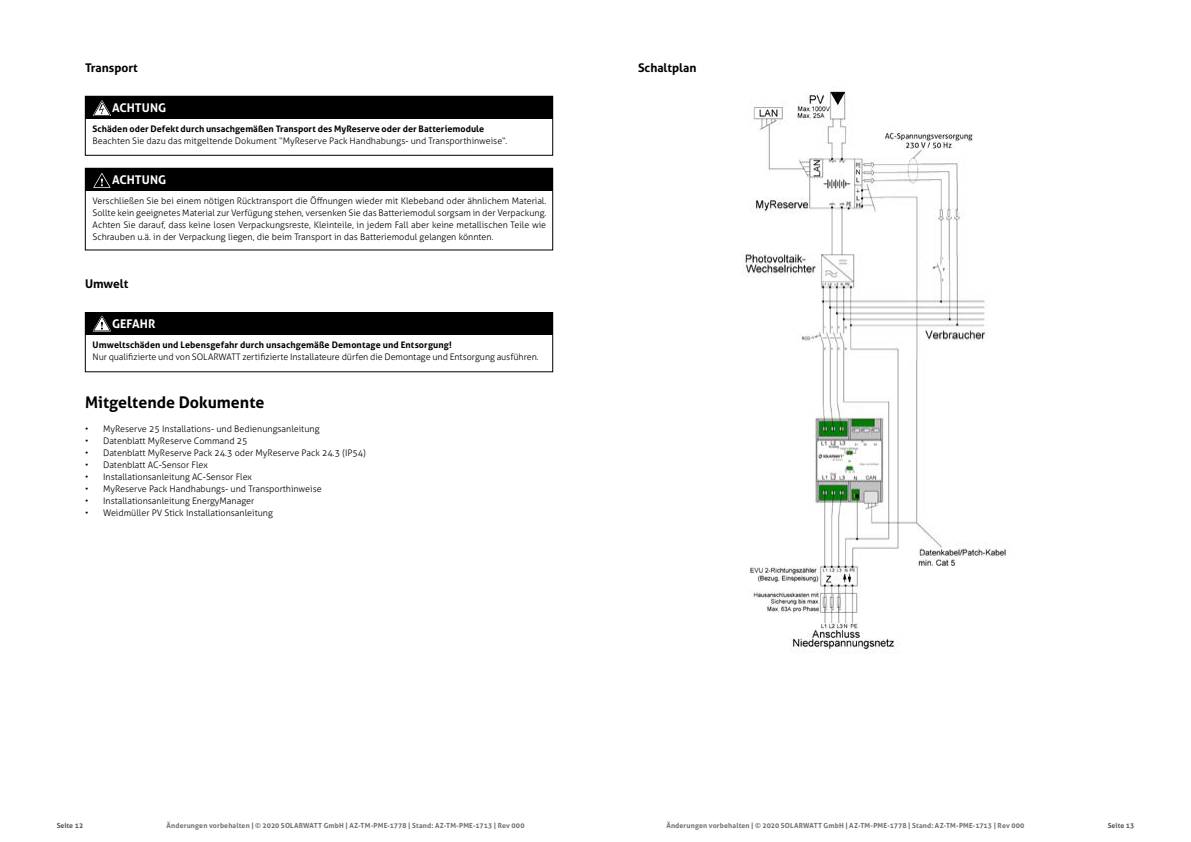
<style>
.page{position:relative;width:1191px;height:842px;background:#fff}
.page>*{position:absolute;margin:0;border:0;box-sizing:border-box;transform-origin:0 0}
.t1{font:700 16px "Aller";color:#000}
.t2{font:700 12px "Aller";color:#000}
.t3{font:700 12px "Aller";letter-spacing:.005em;color:#fff}
.t4{font:300 9px/12px "Aller";color:#000;text-align:justify}
.t5{font:700 9px "Aller";letter-spacing:.005em;color:#000}
.t6{font:700 7px "Aller";letter-spacing:.02em;color:#706f6f}
.t7{font:700 7px "Aller";color:#575756}
</style>
<div class="page">
<div style="left:85px;top:96px;width:468px;height:60px;border:1px solid #000"></div>
<div style="left:85px;top:96px;width:468px;height:23px;background:#000"></div>
<svg style="left:93px;top:100px;width:17px;height:16px"></svg>
<div style="left:85px;top:168px;width:468px;height:23px;background:#000"></div>
<svg style="left:93px;top:173px;width:17px;height:15px"></svg>
<div style="left:85px;top:312px;width:468px;height:23px;background:#000"></div>
<svg style="left:93px;top:316px;width:17px;height:16px"></svg>
<img style="left:742px;top:91px;width:265px;height:563px">
<h2 class="t2" style="left:85px;top:60px;width:54px">Transport</h2>
<h2 class="t3" style="left:112px;top:100px;width:56px">ACHTUNG</h2>
<p class="t5" style="left:93px;top:123px;width:393px">Schäden oder Defekt durch unsachgemäßen Transport des MyReserve oder der Batteriemodule</p>
<p class="t4" style="left:93px;top:135px;width:416px">Beachten Sie dazu das mitgeltende Dokument “MyReserve Pack Handhabungs- und Transporthinweise“.</p>
<h2 class="t3" style="left:112px;top:172px;width:56px">ACHTUNG</h2>
<p class="t4" style="left:93px;top:195px;width:455px">Verschließen Sie bei einem nötigen Rücktransport die Öffnungen wieder mit Klebeband oder ähnlichem Material.<br>Sollte kein geeignetes Material zur Verfügung stehen, versenken Sie das Batteriemodul sorgsam in der Verpackung.<br>Achten Sie darauf, dass keine losen Verpackungsreste, Kleinteile, in jedem Fall aber keine metallischen Teile wie Schrauben u.ä. in der Verpackung liegen, die beim Transport in das Batteriemodul gelangen könnten.</p>
<h2 class="t2" style="left:85px;top:276px;width:45px">Umwelt</h2>
<h2 class="t3" style="left:112px;top:316px;width:45px">GEFAHR</h2>
<p class="t5" style="left:93px;top:339px;width:361px">Umweltschäden und Lebensgefahr durch unsachgemäße Demontage und Entsorgung!</p>
<p class="t4" style="left:93px;top:351px;width:448px">Nur qualifizierte und von SOLARWATT zertifizierte Installateure dürfen die Demontage und Entsorgung ausführen.</p>
<h1 class="t1" style="left:85px;top:392px;width:181px">Mitgeltende Dokumente</h1>
<p class="t4" style="left:85px;top:423px;width:236px">• MyReserve 25 Installations- und Bedienungsanleitung</p>
<p class="t4" style="left:85px;top:435px;width:164px">• Datenblatt MyReserve Command 25</p>
<p class="t4" style="left:85px;top:447px;width:282px">• Datenblatt MyReserve Pack 24.3 oder MyReserve Pack 24.3 (IP54)</p>
<p class="t4" style="left:85px;top:459px;width:124px">• Datenblatt AC-Sensor Flex</p>
<p class="t4" style="left:85px;top:471px;width:168px">• Installationsanleitung AC-Sensor Flex</p>
<p class="t4" style="left:85px;top:483px;width:238px">• MyReserve Pack Handhabungs- und Transporthinweise</p>
<p class="t4" style="left:85px;top:495px;width:171px">• Installationsanleitung EnergyManager</p>
<p class="t4" style="left:85px;top:507px;width:189px">• Weidmüller PV Stick Installationsanleitung</p>
<h2 class="t2" style="left:638px;top:60px;width:60px">Schaltplan</h2>
<p class="t7" style="left:57px;top:821px;width:28px">Seite 12</p>
<p class="t6" style="left:166px;top:821px;width:359px">Änderungen vorbehalten | © 2020 SOLARWATT GmbH | AZ-TM-PME-1778 | Stand: AZ-TM-PME-1713 | Rev 000</p>
<p class="t6" style="left:666px;top:821px;width:359px">Änderungen vorbehalten | © 2020 SOLARWATT GmbH | AZ-TM-PME-1778 | Stand: AZ-TM-PME-1713 | Rev 000</p>
<p class="t7" style="left:1107px;top:821px;width:28px">Seite 13</p>
</div>
